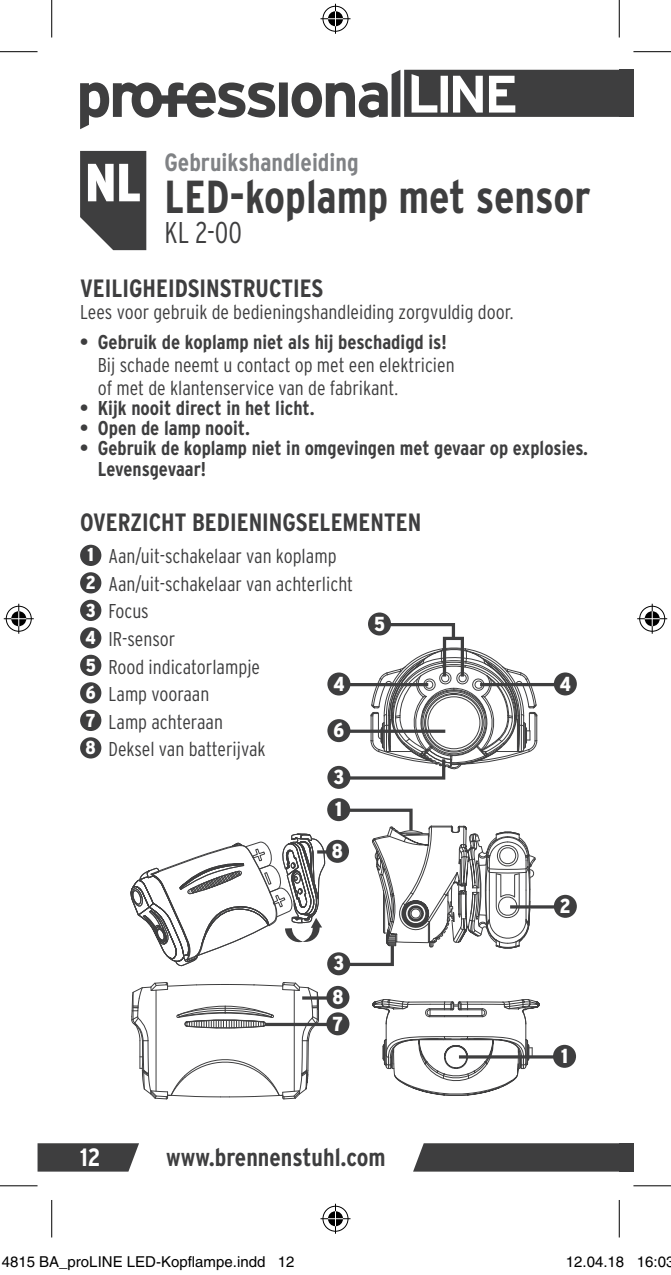
<style>
.page{position:relative;width:671px;height:1275px;background:#fff}
.page>*{position:absolute;margin:0;border:0;box-sizing:border-box;transform-origin:0 0}
.t1{font:900 condensed 53.5px "Interstate";color:#fff}
.t2{font:700 condensed 46.25px "Interstate";color:#3e3e3f}
.t3{font:300 condensed 30px "Interstate";color:#3e3e3f}
.t4{font:700 condensed 25px "Interstate";color:#3e3e3f}
.t5{font:700 condensed 25px "Interstate";color:#808285}
.t6{font:700 condensed 25px "Interstate";color:#fff}
.t7{font:900 condensed 20.25px "Interstate";color:#fff}
.t8{font:300 condensed 20px/27.5px "Interstate";color:#3e3e3f}
.t9{font:700 condensed 20px/20.2px "Interstate";color:#3e3e3f}
.t10{font:15px "Helvetica";color:#000}
.s1{font-weight:900;font-size:18.75px;color:#fff}
</style>
<div class="page">
<div style="left:619px;top:70px;width:14px;height:47px;background:#3e3e3f"></div>
<div style="left:619px;top:1143px;width:14px;height:28px;background:#3e3e3f"></div>
<div style="left:413px;top:1143px;width:206px;height:28px;background:#3e3e3f"></div>
<svg style="left:38px;top:1143px;width:101px;height:28px"></svg>
<svg style="left:80px;top:70px;width:539px;height:59px"></svg>
<svg style="left:130px;top:833px;width:195px;height:267px"></svg>
<div style="left:327px;top:672px;width:23px;height:23px;background:#3e3e3f;border-radius:50%"></div>
<div style="left:368px;top:612px;width:23px;height:23px;background:#3e3e3f;border-radius:50%"></div>
<hr style="left:302px;top:996px;width:36px;height:3px;background:#3e3e3f">
<div style="left:326px;top:986px;width:23px;height:23px;background:#3e3e3f;border-radius:50%"></div>
<svg style="left:335px;top:621px;width:202px;height:159px"></svg>
<div style="left:327px;top:766px;width:23px;height:23px;background:#3e3e3f;border-radius:50%"></div>
<svg style="left:350px;top:729px;width:95px;height:4px"></svg>
<div style="left:327px;top:719px;width:23px;height:23px;background:#3e3e3f;border-radius:50%"></div>
<hr style="left:480px;top:683px;width:85px;height:3px;background:#3e3e3f">
<div style="left:553px;top:672px;width:23px;height:23px;background:#3e3e3f;border-radius:50%"></div>
<hr style="left:510px;top:905px;width:55px;height:3px;background:#3e3e3f">
<div style="left:553px;top:895px;width:23px;height:23px;background:#3e3e3f;border-radius:50%"></div>
<div style="left:442px;top:637px;width:21px;height:41px;border:3px solid #3e3e3f"></div>
<div style="left:327px;top:798px;width:23px;height:23px;background:#3e3e3f;border-radius:50%"></div>
<div style="left:327px;top:952px;width:23px;height:23px;background:#3e3e3f;border-radius:50%"></div>
<svg style="left:335px;top:808px;width:204px;height:288px"></svg>
<hr style="left:458px;top:1055px;width:106px;height:3px;background:#3e3e3f">
<div style="left:552px;top:1045px;width:23px;height:23px;background:#3e3e3f;border-radius:50%"></div>
<hr style="left:265px;top:1023px;width:73px;height:3px;background:#3e3e3f">
<div style="left:326px;top:1012px;width:23px;height:23px;background:#3e3e3f;border-radius:50%"></div>
<hr style="left:317px;top:850px;width:20px;height:3px;background:#3e3e3f">
<div style="left:326px;top:840px;width:23px;height:23px;background:#3e3e3f;border-radius:50%"></div>
<svg style="left:80px;top:151px;width:66px;height:99px"></svg>
<div style="left:80px;top:545px;width:21px;height:21px;background:#3e3e3f;border-radius:50%"></div>
<div style="left:80px;top:572px;width:21px;height:21px;background:#3e3e3f;border-radius:50%"></div>
<div style="left:80px;top:600px;width:21px;height:21px;background:#3e3e3f;border-radius:50%"></div>
<div style="left:80px;top:627px;width:21px;height:21px;background:#3e3e3f;border-radius:50%"></div>
<div style="left:80px;top:655px;width:21px;height:21px;background:#3e3e3f;border-radius:50%"></div>
<div style="left:80px;top:682px;width:21px;height:21px;background:#3e3e3f;border-radius:50%"></div>
<div style="left:80px;top:710px;width:21px;height:21px;background:#3e3e3f;border-radius:50%"></div>
<div style="left:80px;top:737px;width:21px;height:21px;background:#3e3e3f;border-radius:50%"></div>
<hr style="left:0;top:51px;width:38px;height:1px;background:#000">
<hr style="left:633px;top:51px;width:37px;height:1px;background:#000">
<hr style="left:0;top:1185px;width:38px;height:1px;background:#000">
<hr style="left:633px;top:1185px;width:37px;height:1px;background:#000">
<hr style="left:51px;top:0;width:1px;height:38px;background:#000">
<hr style="left:51px;top:1200px;width:1px;height:37px;background:#000">
<hr style="left:618px;top:0;width:1px;height:38px;background:#000">
<hr style="left:618px;top:1200px;width:1px;height:37px;background:#000">
<div style="left:321px;top:5px;width:28px;height:28px;border:3px solid #fff;border-radius:50%"></div>
<hr style="left:320px;top:17px;width:30px;height:3px;background:#fff">
<hr style="left:334px;top:4px;width:3px;height:30px;background:#fff">
<div style="left:326px;top:10px;width:18px;height:18px;border:3px solid #fff;border-radius:50%"></div>
<div style="left:322px;top:6px;width:26px;height:26px;border:1px solid #000;border-radius:50%"></div>
<hr style="left:320px;top:18px;width:30px;height:1px;background:#000">
<hr style="left:335px;top:4px;width:1px;height:30px;background:#000">
<svg style="left:328px;top:11px;width:15px;height:15px"></svg>
<div style="left:321px;top:1204px;width:28px;height:29px;border:3px solid #fff;border-radius:50%"></div>
<hr style="left:320px;top:1217px;width:30px;height:3px;background:#fff">
<hr style="left:334px;top:1203px;width:3px;height:30px;background:#fff">
<div style="left:326px;top:1209px;width:18px;height:19px;border:3px solid #fff;border-radius:50%"></div>
<div style="left:322px;top:1206px;width:26px;height:25px;border:1px solid #000;border-radius:50%"></div>
<hr style="left:320px;top:1218px;width:30px;height:1px;background:#000">
<hr style="left:335px;top:1203px;width:1px;height:30px;background:#000">
<svg style="left:328px;top:1211px;width:15px;height:15px"></svg>
<div style="left:5px;top:605px;width:28px;height:28px;border:3px solid #fff;border-radius:50%"></div>
<hr style="left:4px;top:617px;width:30px;height:3px;background:#fff">
<hr style="left:17px;top:604px;width:3px;height:30px;background:#fff">
<div style="left:10px;top:610px;width:18px;height:18px;border:3px solid #fff;border-radius:50%"></div>
<div style="left:6px;top:606px;width:26px;height:25px;border:1px solid #000;border-radius:50%"></div>
<hr style="left:4px;top:618px;width:30px;height:1px;background:#000">
<hr style="left:18px;top:604px;width:1px;height:30px;background:#000">
<svg style="left:11px;top:611px;width:15px;height:15px"></svg>
<div style="left:637px;top:605px;width:29px;height:28px;border:3px solid #fff;border-radius:50%"></div>
<hr style="left:637px;top:617px;width:30px;height:3px;background:#fff">
<hr style="left:650px;top:604px;width:3px;height:30px;background:#fff">
<div style="left:642px;top:610px;width:19px;height:18px;border:3px solid #fff;border-radius:50%"></div>
<div style="left:639px;top:606px;width:25px;height:25px;border:1px solid #000;border-radius:50%"></div>
<hr style="left:637px;top:618px;width:30px;height:1px;background:#000">
<hr style="left:651px;top:604px;width:1px;height:30px;background:#000">
<svg style="left:644px;top:611px;width:15px;height:15px"></svg>
<div style="left:81px;top:1259px;width:8px;height:9px;border:1px solid #fff;border-radius:50%"></div>
<div style="left:82px;top:1260px;width:6px;height:7px;border:1px solid #fff;border-radius:50%"></div>
<div style="left:171px;top:1259px;width:8px;height:9px;border:1px solid #fff;border-radius:50%"></div>
<div style="left:172px;top:1260px;width:6px;height:7px;border:1px solid #fff;border-radius:50%"></div>
<div style="left:588px;top:1257px;width:5px;height:10px;border:1px solid #fff;border-radius:50%"></div>
<div style="left:586px;top:1256px;width:8px;height:12px;border:1px solid #fff;border-radius:50%"></div>
<div style="left:658px;top:1257px;width:6px;height:10px;border:1px solid #fff;border-radius:50%"></div>
<div style="left:657px;top:1256px;width:8px;height:12px;border:1px solid #fff;border-radius:50%"></div>
<p class="t5" style="left:164px;top:147px;width:195px">Gebruikshandleiding</p>
<h2 class="t2" style="left:164px;top:169px;width:427px">LED-koplamp met sensor</h2>
<h3 class="t3" style="left:164px;top:215px;width:79px">KL 2-00</h3>
<p class="t4" style="left:80px;top:273px;width:244px">VEILIGHEIDSINSTRUCTIES</p>
<p class="t8" style="left:80px;top:298px;width:434px">Lees voor gebruik de bedieningshandleiding zorgvuldig door.</p>
<p class="t9" style="left:80px;top:332px;width:368px">• Gebruik de koplamp niet als hij beschadigd is!</p>
<p class="t8" style="left:98px;top:353px;width:358px;line-height:22.5px">Bij schade neemt u contact op met een elektricien of met de klantenservice van de fabrikant.</p>
<p class="t9" style="left:80px;top:397px;width:236px">• Kijk nooit direct in het licht.</p>
<p class="t9" style="left:80px;top:418px;width:171px">• Open de lamp nooit.</p>
<p class="t9" style="left:98px;top:438px;width:491px;text-indent:-18px">• Gebruik de koplamp niet in omgevingen met gevaar op explosies.<br>Levensgevaar!</p>
<h1 class="t1" style="left:85px;top:150px;width:57px">NL</h1>
<p class="t4" style="left:80px;top:507px;width:342px">OVERZICHT BEDIENINGSELEMENTEN</p>
<p class="t8" style="left:86px;top:542px;width:269px"><span class="s1">1</span> Aan/uit-schakelaar van koplamp<br><span class="s1">2</span> Aan/uit-schakelaar van achterlicht<br><span class="s1">3</span> Focus<br><span class="s1">4</span> IR-sensor<br><span class="s1">5</span> Rood indicatorlampje<br><span class="s1">6</span> Lamp vooraan<br><span class="s1">7</span> Lamp achteraan<br><span class="s1">8</span> Deksel van batterijvak</p>
<p class="t7" style="left:374px;top:611px;width:12px">5</p>
<p class="t7" style="left:333px;top:671px;width:13px">4</p>
<p class="t7" style="left:333px;top:718px;width:12px">6</p>
<p class="t7" style="left:333px;top:764px;width:12px">3</p>
<p class="t7" style="left:335px;top:797px;width:8px">1</p>
<p class="t7" style="left:332px;top:838px;width:13px">8</p>
<p class="t7" style="left:333px;top:951px;width:12px">3</p>
<p class="t7" style="left:332px;top:984px;width:13px">8</p>
<p class="t7" style="left:332px;top:1011px;width:12px">7</p>
<p class="t6" style="left:80px;top:1142px;width:22px">12</p>
<p class="t4" style="left:166px;top:1142px;width:221px">www.brennenstuhl.com</p>
<p class="t7" style="left:559px;top:671px;width:13px">4</p>
<p class="t7" style="left:559px;top:893px;width:12px">2</p>
<p class="t7" style="left:561px;top:1043px;width:8px">1</p>
<p class="t10" style="left:2px;top:1253px;width:294px">4815 BA_proLINE LED-Kopflampe.indd 12</p>
<p class="t10" style="left:565px;top:1253px;width:110px">12.04.18 16:03</p>
</div>
